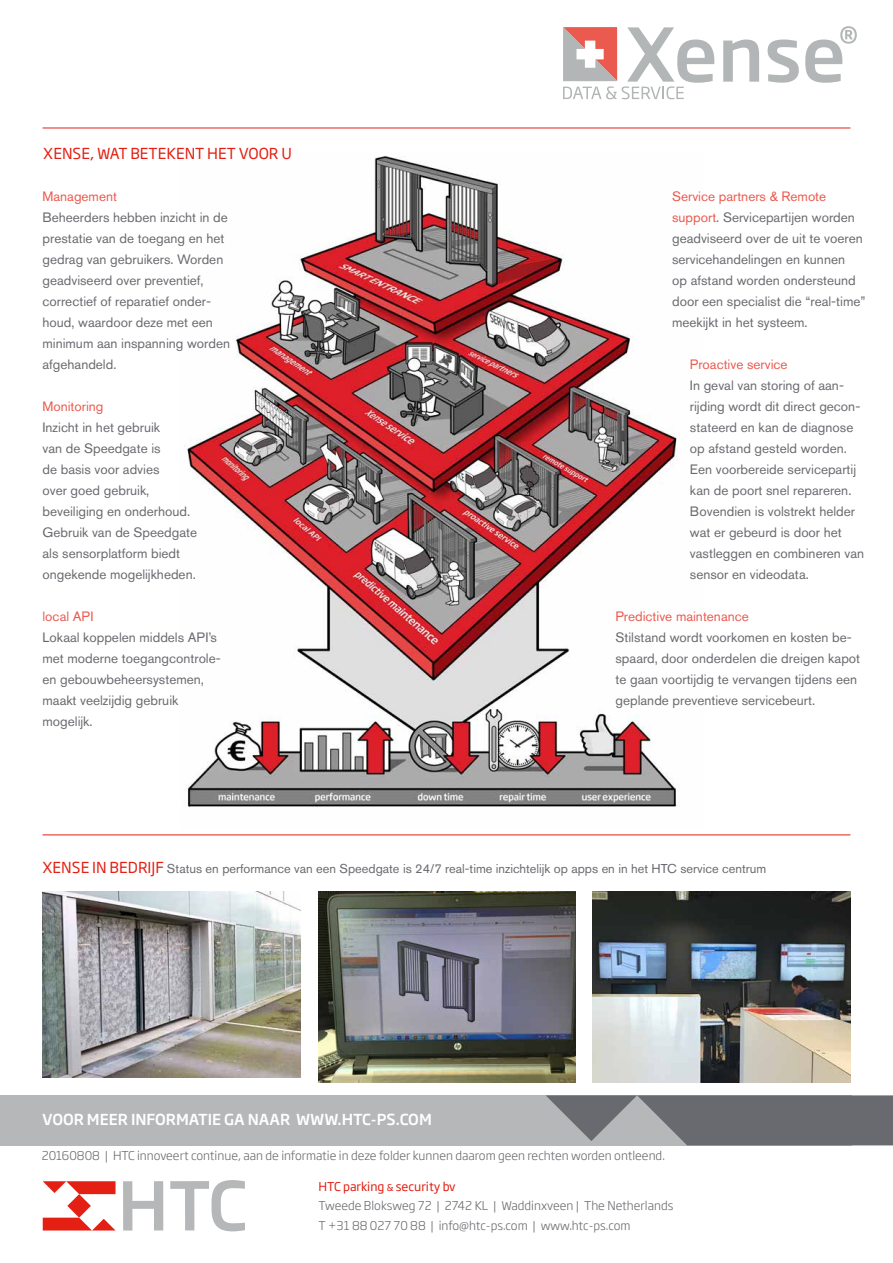
<style>
.page{position:relative;width:893px;height:1263px;background:#fff}
.page>*{position:absolute;margin:0;border:0;box-sizing:border-box;transform-origin:0 0}
.t1{font:500 15px "Soho Gothic Pro";color:#fff}
.t2{font:15px "Soho Gothic Pro";color:#e41f13}
.t3{font:13.5px/21px "Akzidenz Grotesk BQ";color:#696a6f}
.t4{font:13.5px "Akzidenz Grotesk BQ";color:#ea5a4f}
.t5{font:12.75px "Akzidenz Grotesk BQ";color:#696a6f}
.t6{font:300 12px/19.5px "Soho Gothic Pro";color:#696a6f}
.s1{color:#ea5a4f}
.s2{font-family:"Soho Gothic Pro";font-size:15px;color:#e41f13}
.s3{font-weight:400;color:#e41f13}
.s4{font-weight:400;font-size:9.15px;color:#e41f13}
</style>
<div class="page">
<img style="left:185px;top:156px;width:492px;height:651px">
<svg style="left:123px;top:1181px;width:40px;height:49px"></svg>
<svg style="left:170px;top:1180px;width:75px;height:51px"></svg>
<svg style="left:43px;top:1181px;width:73px;height:49px"></svg>
<hr style="left:43px;top:834px;width:807px;height:1px;background:#e41f13">
<svg style="left:723px;top:40px;width:36px;height:42px"></svg>
<svg style="left:768px;top:40px;width:31px;height:43px"></svg>
<svg style="left:805px;top:26px;width:52px;height:57px"></svg>
<svg style="left:563px;top:27px;width:151px;height:72px"></svg>
<img style="left:43px;top:891px;width:257px;height:186px">
<img style="left:319px;top:891px;width:256px;height:191px">
<img style="left:592px;top:891px;width:258px;height:191px">
<hr style="left:43px;top:128px;width:807px;height:1px;background:#e41f13">
<div style="left:0;top:1095px;width:851px;height:50px;background:#b6b7b9"></div>
<svg style="left:546px;top:1095px;width:347px;height:50px"></svg>
<p class="t2" style="left:43px;top:142px;width:250px">XENSE, WAT BETEKENT HET VOOR U</p>
<p class="t4" style="left:43px;top:188px;width:76px">Management</p>
<p class="t3" style="left:43px;top:207px;width:189px">Beheerders hebben inzicht in de prestatie van de toegang en het gedrag van gebruikers. Worden geadviseerd over preventief, correctief of reparatief onder&shy;houd, waardoor deze met een minimum aan inspanning worden afgehandeld.</p>
<p class="t4" style="left:43px;top:398px;width:63px">Monitoring</p>
<p class="t3" style="left:43px;top:417px;width:156px">Inzicht in het gebruik<br>van de Speedgate is<br>de basis voor advies<br>over goed gebruik, beveiliging en onderhoud.<br>Gebruik van de Speedgate als sensorplatform biedt ongekende mogelijkheden.</p>
<p class="t4" style="left:43px;top:608px;width:52px">local API</p>
<p class="t3" style="left:43px;top:627px;width:180px">Lokaal koppelen middels API’s met moderne toegangcontrole&shy;en gebouwbeheersystemen, maakt veelzijdig gebruik mogelijk.</p>
<p class="t3" style="left:672px;top:186px;width:195px"><span class="s1">Service partners &amp; Remote support</span>. Servicepartijen worden geadviseerd over de uit te voeren servicehandelingen en kunnen<br>op afstand worden ondersteund door een specialist die “real-time” meekijkt in het systeem.</p>
<p class="t4" style="left:690px;top:356px;width:99px">Proactive service</p>
<p class="t3" style="left:690px;top:375px;width:176px">In geval van storing of aan&shy;rijding wordt dit direct gecon&shy;stateerd en kan de diagnose op afstand gesteld worden.<br>Een voorbereide servicepartij kan de poort snel repareren.<br>Bovendien is volstrekt helder wat er gebeurd is door het vastleggen en combineren van sensor en videodata.</p>
<p class="t4" style="left:615px;top:608px;width:135px">Predictive maintenance</p>
<p class="t3" style="left:615px;top:627px;width:246px">Stilstand wordt voorkomen en kosten be&shy;spaard, door onderdelen die dreigen kapot te gaan voortijdig te vervangen tijdens een geplande preventieve servicebeurt.</p>
<p class="t5" style="left:43px;top:861px;width:725px"><span class="s2">XENSE IN BEDRIJF</span> Status en performance van een Speedgate is 24/7 real-time inzichtelijk op apps en in het HTC service centrum</p>
<p class="t1" style="left:42px;top:1108px;width:391px">VOOR MEER INFORMATIE GA NAAR WWW.HTC-PS.COM</p>
<p class="t6" style="left:42px;top:1145px;width:625px">20160808 | HTC innoveert continue, aan de informatie in deze folder kunnen daarom geen rechten worden ontleend.</p>
<p class="t6" style="left:319px;top:1175px;width:356px"><span class="s3">HTC parking</span> <span class="s4">&amp;</span> <span class="s3">security bv<br></span>Tweede Bloksweg 72 | 2742 KL | Waddinxveen | The Netherlands<br>T +31 88 027 70 88 | info@htc-ps.com | www.htc-ps.com</p>
</div>
